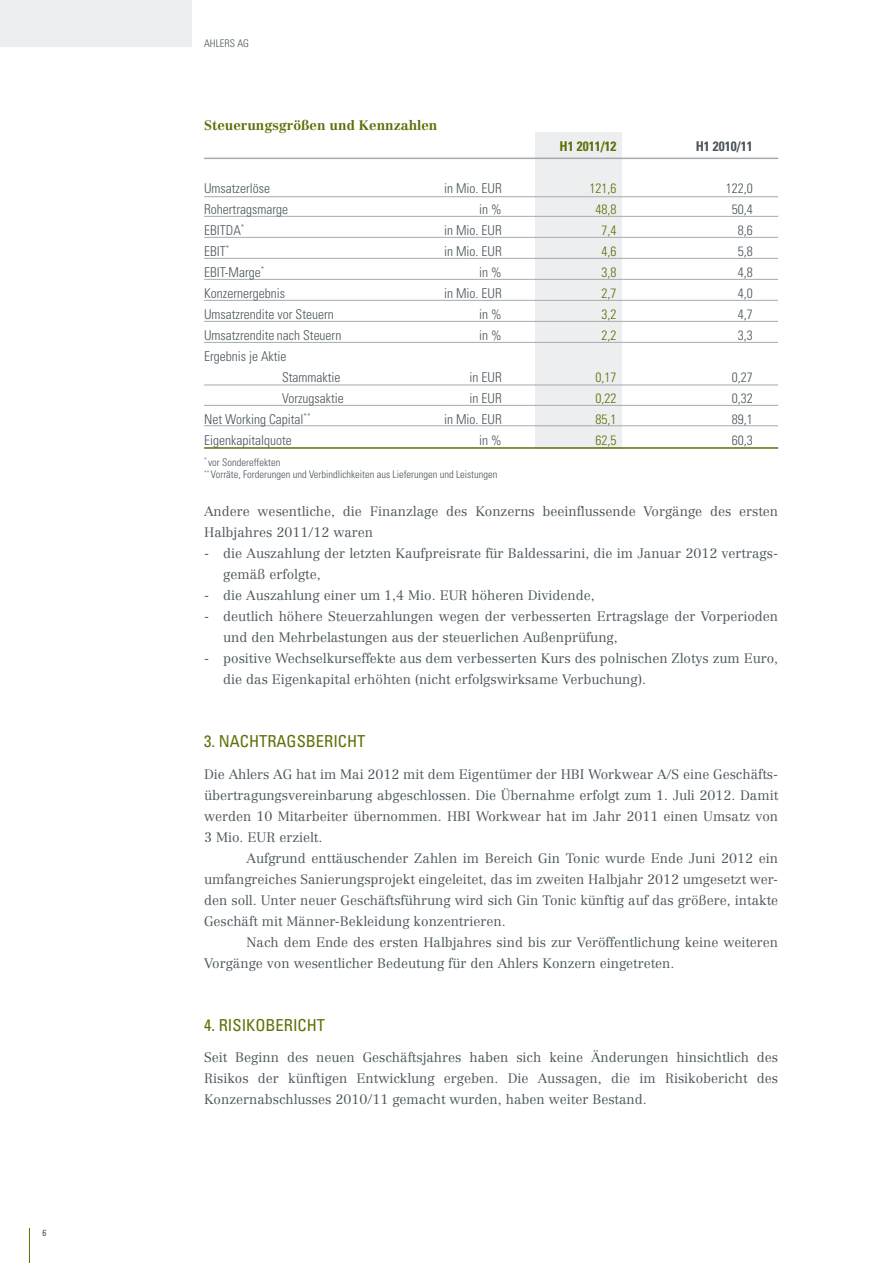
<style>
.page{position:relative;width:893px;height:1263px;background:#fff}
.page>*{position:absolute;margin:0;border:0;box-sizing:border-box;transform-origin:0 0}
.t1{font:condensed 16.5px "Univers";color:#5c7106}
.t2{font:300 13.5px/21px "Centennial";color:#4b565b}
.t3{font:300 condensed 13.5px/21px "Univers";color:#4b565b}
.t4{font:300 condensed 13.5px "Univers";color:#5c7106}
.t5{font:700 13.5px "Centennial";color:#5c7106}
.t6{font:700 condensed 13.5px "Univers";color:#5c7106}
.t7{font:700 condensed 13.5px "Univers";color:#4b565b}
.t8{font:300 condensed 10.5px/12.6px "Univers";color:#4b565b}
.t9{font:condensed 9px "Univers";color:#4b565b}
</style>
<div class="page">
<hr style="left:29px;top:1228px;width:1px;height:35px;background:#5c7106">
<div style="left:0;top:0;width:191px;height:47px;background:#edeeef"></div>
<div style="left:536px;top:132px;width:86px;height:317px;background:#edeeef"></div>
<hr style="left:204px;top:216px;width:574px;height:1px;background:#a5aaad">
<hr style="left:204px;top:237px;width:574px;height:1px;background:#a5aaad">
<hr style="left:204px;top:258px;width:574px;height:1px;background:#a5aaad">
<hr style="left:204px;top:279px;width:574px;height:1px;background:#a5aaad">
<hr style="left:204px;top:300px;width:574px;height:1px;background:#a5aaad">
<hr style="left:204px;top:321px;width:574px;height:1px;background:#a5aaad">
<hr style="left:204px;top:342px;width:574px;height:1px;background:#a5aaad">
<hr style="left:204px;top:405px;width:574px;height:1px;background:#a5aaad">
<hr style="left:204px;top:447px;width:574px;height:2px;background:#5c7106">
<hr style="left:204px;top:158px;width:574px;height:1px;background:#a5aaad">
<hr style="left:204px;top:425px;width:574px;height:1px;background:#a5aaad">
<hr style="left:204px;top:196px;width:574px;height:1px;background:#a5aaad">
<hr style="left:204px;top:385px;width:574px;height:1px;background:#a5aaad">
<p class="t9" style="left:43px;top:1227px;width:5px">6</p>
<p class="t8" style="left:204px;top:37px;width:46px">Ahlers Ag</p>
<p class="t5" style="left:204px;top:117px;width:235px">Steuerungsgrößen und Kennzahlen</p>
<p class="t6" style="left:560px;top:138px;width:58px">H1 2011/12</p>
<p class="t7" style="left:696px;top:138px;width:58px">H 1 2010/11</p>
<p class="t3" style="left:204px;top:178px;width:67px">Umsatzerlöse</p>
<p class="t3" style="left:444px;top:178px;width:55px">in Mio. EUR</p>
<p class="t4" style="left:590px;top:180px;width:28px">121,6</p>
<p class="t3" style="left:726px;top:178px;width:28px">122,0</p>
<p class="t3" style="left:204px;top:199px;width:85px">Rohertragsmarge</p>
<p class="t3" style="left:479px;top:199px;width:24px">in %</p>
<p class="t4" style="left:596px;top:201px;width:22px">48,8</p>
<p class="t3" style="left:732px;top:199px;width:22px">50,4</p>
<p class="t3" style="left:204px;top:220px;width:42px">EBITDA<sup>*</sup></p>
<p class="t3" style="left:444px;top:220px;width:55px">in Mio. EUR</p>
<p class="t4" style="left:602px;top:222px;width:16px">7,4</p>
<p class="t3" style="left:738px;top:220px;width:16px">8,6</p>
<p class="t3" style="left:204px;top:241px;width:27px">EBIT<sup>*</sup></p>
<p class="t3" style="left:444px;top:241px;width:55px">in Mio. EUR</p>
<p class="t4" style="left:602px;top:243px;width:16px">4,6</p>
<p class="t3" style="left:738px;top:241px;width:16px">5,8</p>
<p class="t3" style="left:204px;top:262px;width:62px">EBIT-Marge<sup>*</sup></p>
<p class="t3" style="left:479px;top:262px;width:24px">in %</p>
<p class="t4" style="left:602px;top:264px;width:16px">3,8</p>
<p class="t3" style="left:738px;top:262px;width:16px">4,8</p>
<p class="t3" style="left:204px;top:283px;width:82px">Konzernergebnis</p>
<p class="t3" style="left:444px;top:283px;width:55px">in Mio. EUR</p>
<p class="t4" style="left:602px;top:285px;width:16px">2,7</p>
<p class="t3" style="left:738px;top:283px;width:16px">4,0</p>
<p class="t3" style="left:204px;top:304px;width:131px">Umsatzrendite vor Steuern</p>
<p class="t3" style="left:479px;top:304px;width:24px">in %</p>
<p class="t4" style="left:602px;top:306px;width:16px">3,2</p>
<p class="t3" style="left:738px;top:304px;width:16px">4,7</p>
<p class="t3" style="left:204px;top:325px;width:139px">Umsatzrendite nach Steuern</p>
<p class="t3" style="left:479px;top:325px;width:24px">in %</p>
<p class="t4" style="left:602px;top:327px;width:16px">2,2</p>
<p class="t3" style="left:738px;top:325px;width:16px">3,3</p>
<p class="t3" style="left:282px;top:346px;width:60px;text-indent:-78px">Ergebnis je Aktie<br>Stammaktie</p>
<p class="t3" style="left:469px;top:367px;width:32px">in EUR</p>
<p class="t4" style="left:596px;top:369px;width:22px">0,17</p>
<p class="t3" style="left:732px;top:367px;width:22px">0,27</p>
<p class="t3" style="left:282px;top:388px;width:63px">Vorzugsaktie</p>
<p class="t3" style="left:469px;top:388px;width:30px">in EUR</p>
<p class="t4" style="left:596px;top:390px;width:22px">0,22</p>
<p class="t3" style="left:732px;top:388px;width:22px">0,32</p>
<p class="t3" style="left:204px;top:409px;width:108px">Net Working Capital<sup>**</sup></p>
<p class="t3" style="left:444px;top:409px;width:55px">in Mio. EUR</p>
<p class="t4" style="left:596px;top:411px;width:22px">85,1</p>
<p class="t3" style="left:732px;top:409px;width:22px">89,1</p>
<p class="t3" style="left:204px;top:430px;width:89px">Eigenkapitalquote</p>
<p class="t3" style="left:479px;top:430px;width:24px">in %</p>
<p class="t4" style="left:596px;top:432px;width:22px">62,5</p>
<p class="t3" style="left:732px;top:430px;width:22px">60,3</p>
<p class="t8" style="left:204px;top:456px;width:295px"><sup>*</sup> vor Sondereffekten<br><sup>**</sup> Vorräte, Forderungen und Verbindlichkeiten aus Lieferungen und Leistungen</p>
<p class="t2" style="left:204px;top:501px;width:575px">Andere wesentliche, die Finanzlage des Konzerns beeinflussende Vorgänge des ersten<br>Halbjahres 2011/12 waren</p>
<p class="t2" style="left:223px;top:543px;width:556px;text-indent:-19px">- die Auszahlung der letzten Kaufpreisrate für Baldessarini, die im Januar 2012 vertrags&shy;gemäß erfolgte,</p>
<p class="t2" style="left:204px;top:585px;width:392px">- die Auszahlung einer um 1,4 Mio. EUR höheren Dividende,</p>
<p class="t2" style="left:223px;top:606px;width:556px;text-indent:-19px">- deutlich höhere Steuerzahlungen wegen der verbesserten Ertragslage der Vorperioden und den Mehrbelastungen aus der steuerlichen Außenprüfung,</p>
<p class="t2" style="left:223px;top:648px;width:556px;text-indent:-19px">- positive Wechselkurseffekte aus dem verbesserten Kurs des polnischen Zlotys zum Euro, die das Eigenkapital erhöhten (nicht erfolgswirksame Verbuchung).</p>
<p class="t1" style="left:204px;top:731px;width:163px">3. NACHTRAGSBERICHT</p>
<p class="t2" style="left:204px;top:763px;width:576px;text-align:justify">Die Ahlers AG hat im Mai 2012 mit dem Eigentümer der HBI Workwear A/S eine Geschäfts&shy;übertragungsvereinbarung abgeschlossen. Die Übernahme erfolgt zum 1. Juli 2012. Damit werden 10 Mitarbeiter übernommen. HBI Workwear hat im Jahr 2011 einen Umsatz von 3 Mio. EUR erzielt.</p>
<p class="t2" style="left:204px;top:847px;width:576px;text-align:justify;text-indent:43px">Aufgrund enttäuschender Zahlen im Bereich Gin Tonic wurde Ende Juni 2012 ein umfangreiches Sanierungsprojekt eingeleitet, das im zweiten Halbjahr 2012 umgesetzt wer&shy;den soll. Unter neuer Geschäftsführung wird sich Gin Tonic künftig auf das größere, intakte Geschäft mit Männer-Bekleidung konzentrieren.</p>
<p class="t2" style="left:204px;top:931px;width:576px;text-indent:43px">Nach dem Ende des ersten Halbjahres sind bis zur Veröffentlichung keine weiteren<br>Vorgänge von wesentlicher Bedeutung für den Ahlers Konzern eingetreten.</p>
<p class="t1" style="left:204px;top:1014px;width:123px">4. RISIKOBERICHT</p>
<p class="t2" style="left:204px;top:1047px;width:576px;text-align:justify">Seit Beginn des neuen Geschäftsjahres haben sich keine Änderungen hinsichtlich des Risikos der künftigen Entwicklung ergeben. Die Aussagen, die im Risikobericht des Konzernabschlusses 2010/11 gemacht wurden, haben weiter Bestand.</p>
</div>
